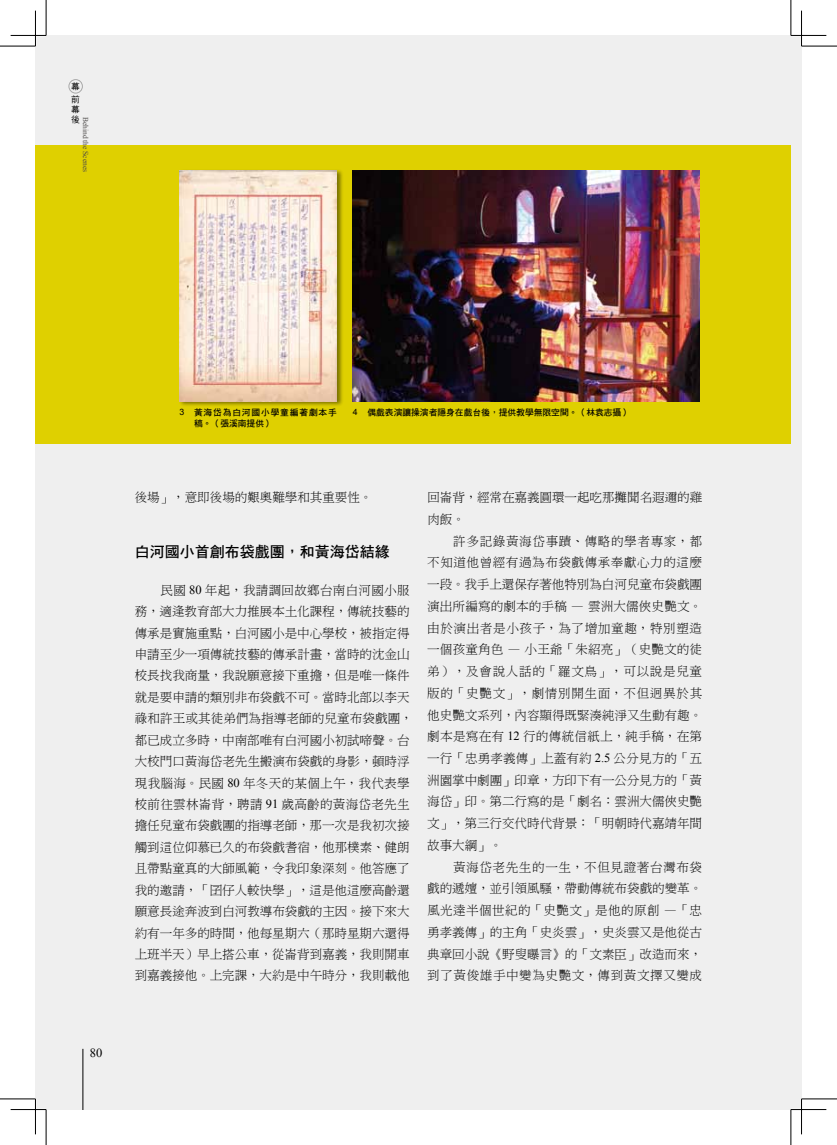
<style>
.page{position:relative;width:837px;height:1145px;background:#fff}
.page>*{position:absolute;margin:0;border:0;box-sizing:border-box;transform-origin:0 0}
.t1{font:15px "DF Hei Std W7";color:#000}
.t2{font:12.5px/21.8px "DF Ming Lt HK BF";color:#000}
.t3{font:12.5px "Times New Roman";color:#000}
.t4{font:8.75px "DF Hei Bd HKP BF";color:#000}
.t5{font:8.75px/11.2px "DF Hei Bd HKP BF";letter-spacing:.095em;color:#000}
.t6{font:8.75px/13.4px "DF Hei Md HKP BF";color:#000}
.t7{font:7.5px "Times New Roman";color:#4c4948}
.s1{font-family:"Arial"}
.s2{font-family:"Times New Roman"}
</style>
<div class="page">
<div style="left:35px;top:35px;width:766px;height:1074px;background:#efefef"></div>
<div style="left:35px;top:145px;width:755px;height:299px;background:#dfd000"></div>
<hr style="left:83px;top:1048px;width:1px;height:61px;background:#000">
<div style="left:69px;top:79px;width:13px;height:14px;border:1px solid #000;border-radius:50%"></div>
<div style="left:178px;top:169px;width:165px;height:238px;background:#000;opacity:.45"></div>
<img style="left:179px;top:170px;width:158px;height:231px">
<img style="left:353px;top:170px;width:345px;height:231px">
<hr style="left:11px;top:1108px;width:35px;height:2px;background:#fff">
<hr style="left:790px;top:1108px;width:36px;height:2px;background:#fff">
<hr style="left:800px;top:11px;width:2px;height:35px;background:#fff">
<hr style="left:800px;top:1098px;width:2px;height:36px;background:#fff">
<hr style="left:0;top:46px;width:35px;height:1px;background:#000">
<hr style="left:801px;top:46px;width:35px;height:1px;background:#000">
<hr style="left:0;top:1098px;width:35px;height:1px;background:#000">
<hr style="left:801px;top:1098px;width:35px;height:1px;background:#000">
<hr style="left:46px;top:0;width:1px;height:35px;background:#000">
<hr style="left:46px;top:1109px;width:1px;height:35px;background:#000">
<hr style="left:790px;top:0;width:1px;height:35px;background:#000">
<hr style="left:790px;top:1109px;width:1px;height:35px;background:#000">
<hr style="left:11px;top:35px;width:35px;height:1px;background:#000">
<hr style="left:790px;top:35px;width:36px;height:1px;background:#000">
<hr style="left:11px;top:1109px;width:35px;height:1px;background:#000">
<hr style="left:790px;top:1109px;width:36px;height:1px;background:#000">
<hr style="left:35px;top:11px;width:1px;height:35px;background:#000">
<hr style="left:35px;top:1098px;width:1px;height:36px;background:#000">
<hr style="left:801px;top:11px;width:1px;height:35px;background:#000">
<hr style="left:801px;top:1098px;width:1px;height:36px;background:#000">
<p class="t6" style="left:71px;top:80px;width:10px">幕前</p>
<p class="t6" style="left:71px;top:105px;width:10px;line-height:10px">幕後</p>
<p class="t7" style="left:91px;top:117px;width:57px;rotate:90deg">Behind the Scenes</p>
<p class="t3" style="left:90px;top:1044px;width:14px">80</p>
<p class="t5" style="left:194px;top:406px;width:144px;text-indent:-15px"><span class="s1">3</span> 黃海岱為白河國小學童編著劇本手稿。（張溪南提供）</p>
<p class="t4" style="left:353px;top:408px;width:279px"><span class="s1">4</span> 偶戲表演讓操演者隱身在戲台後，提供教學無限空間。（林袁志攝）</p>
<p class="t2" style="left:135px;top:486px;width:239px">後場」，意即後場的艱奧難學和其重要性。</p>
<p class="t1" style="left:135px;top:544px;width:256px">白河國小首創布袋戲團，和黃海岱結緣</p>
<p class="t2" style="left:135px;top:579px;width:279px;line-height:21.4px;text-indent:26px">民國 <span class="s2">80</span> 年起，我請調回故鄉台南白河國小服務，適逢教育部大力推展本土化課程，傳統技藝的傳承是實施重點，白河國小是中心學校，被指定得申請至少一項傳統技藝的傳承計畫，當時的沈金山校長找我商量，我說願意接下重擔，但是唯一條件就是要申請的類別非布袋戲不可。當時北部以李天祿和許王或其徒弟們為指導老師的兒童布袋戲團，都已成立多時，中南部唯有白河國小初試啼聲。台大校門口黃海岱老先生搬演布袋戲的身影，頓時浮現我腦海。民國 <span class="s2">80</span> 年冬天的某個上午，我代表學校前往雲林崙背，聘請 <span class="s2">91</span> 歲高齡的黃海岱老先生擔任兒童布袋戲團的指導老師，那一次是我初次接觸到這位仰慕已久的布袋戲耆宿，他那樸素、健朗且帶點童真的大師風範，令我印象深刻。他答應了我的邀請，「囝仔人較快學」，這是他這麼高齡還願意長途奔波到白河教導布袋戲的主因。接下來大約有一年多的時間，他每星期六（那時星期六還得上班半天）早上搭公車，從崙背到嘉義，我則開車到嘉義接他。上完課，大約是中午時分，我則載他</p>
<p class="t2" style="left:427px;top:486px;width:276px">回崙背，經常在嘉義圓環一起吃那攤聞名遐邇的雞肉飯。</p>
<p class="t2" style="left:427px;top:530px;width:276px;text-align:justify;text-indent:26px">許多記錄黃海岱事蹟、傳略的學者專家，都不知道他曾經有過為布袋戲傳承奉獻心力的這麼一段。我手上還保存著他特別為白河兒童布袋戲團演出所編寫的劇本的手稿 — 雲洲大儒俠史艷文。由於演出者是小孩子，為了增加童趣，特別塑造一個孩童角色 — 小王爺「朱紹亮」（史艷文的徒弟），及會說人話的「羅文鳥」，可以說是兒童版的「史艷文」，劇情別開生面，不但迥異於其他史艷文系列，內容顯得既緊湊純淨又生動有趣。劇本是寫在有 <span class="s2">12</span> 行的傳統信紙上，純手稿，在第一行「忠勇孝義傳」上蓋有約 <span class="s2">2.5</span> 公分見方的「五洲園掌中劇團」印章，方印下有一公分見方的「黃海岱」印。第二行寫的是「劇名：雲洲大儒俠史艷文」，第三行交代時代背景：「明朝時代嘉靖年間故事大綱」。</p>
<p class="t2" style="left:427px;top:856px;width:276px;text-align:justify;text-indent:26px">黃海岱老先生的一生，不但見證著台灣布袋戲的遞嬗，並引領風騷，帶動傳統布袋戲的變革。風光達半個世紀的「史艷文」是他的原創 —「忠勇孝義傳」的主角「史炎雲」，史炎雲又是他從古典章回小說《野叟曝言》的「文素臣」改造而來，到了黃俊雄手中變為史艷文，傳到黃文擇又變成</p>
</div>
